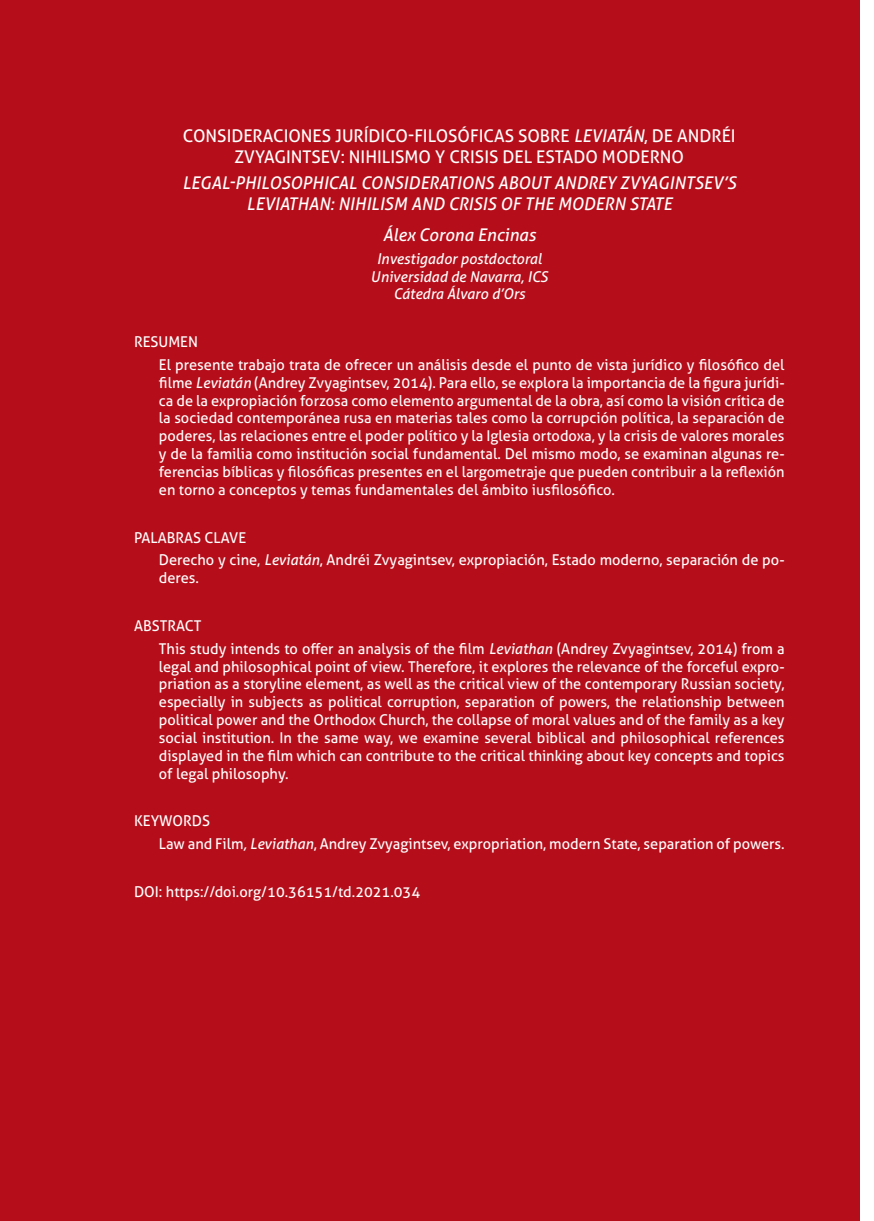
<style>
.page{position:relative;width:874px;height:1221px;background:#fff}
.page>*{position:absolute;margin:0;border:0;box-sizing:border-box;transform-origin:0 0}
.Resumen_título_españ{font:17.5px/21px "Aller";color:#fff;text-align:center}
.Resumen_título_inglé{font:italic 17.5px/21px "Aller";color:#fff;text-align:center}
.Resumen_autor{font:italic 17.5px "Aller";color:#fff}
.Resumen_texto{font:14.88px/17.8px "Aller";color:#fff;text-align:justify}
.Resumen_titular{font:14.88px "Aller";color:#fff}
.Resumen_cargo_con{font:italic 14.88px "Aller";color:#fff}
.s1{font-style:italic}
</style>
<div class="page">
<div style="left:0;top:0;width:858px;height:1220px;background:#b50e1a"></div>
<p class="Resumen_título_españ" style="left:183px;top:125px;width:554px">CONSIDERACIONES JURÍDICO-FILOSÓFICAS SOBRE <span class="s1">LEVIATÁN</span>, DE ANDRÉI<br>ZVYAGINTSEV: NIHILISMO Y CRISIS DEL ESTADO MODERNO</p>
<p class="Resumen_título_inglé" style="left:182px;top:172px;width:555px">LEGAL-PHILOSOPHICAL CONSIDERATIONS ABOUT ANDREY ZVYAGINTSEV’S<br>LEVIATHAN: NIHILISM AND CRISIS OF THE MODERN STATE</p>
<p class="Resumen_autor" style="left:382px;top:224px;width:155px">Álex Corona Encinas</p>
<p class="Resumen_cargo_con" style="left:376px;top:249px;width:166px">Investigador postdoctoral</p>
<p class="Resumen_cargo_con" style="left:370px;top:267px;width:179px">Universidad de Navarra, ICS</p>
<p class="Resumen_cargo_con" style="left:393px;top:285px;width:133px">Cátedra Álvaro d’Ors</p>
<p class="Resumen_titular" style="left:134px;top:333px;width:65px">RESUMEN</p>
<p class="Resumen_texto" style="left:159px;top:355px;width:627px">El presente trabajo trata de ofrecer un análisis desde el punto de vista jurídico y filosófico del filme <span class="s1">Leviatán</span> (Andrey Zvyagintsev, 2014). Para ello, se explora la importancia de la figura jurídi&shy;ca de la expropiación forzosa como elemento argumental de la obra, así como la visión crítica de la sociedad contemporánea rusa en materias tales como la corrupción política, la separación de poderes, las relaciones entre el poder político y la Iglesia ortodoxa, y la crisis de valores morales y de la familia como institución social fundamental. Del mismo modo, se examinan algunas re&shy;ferencias bíblicas y filosóficas presentes en el largometraje que pueden contribuir a la reflexión en torno a conceptos y temas fundamentales del ámbito iusfilosófico.</p>
<p class="Resumen_titular" style="left:134px;top:528px;width:114px">PALABRAS CLAVE</p>
<p class="Resumen_texto" style="left:159px;top:551px;width:627px">Derecho y cine, <span class="s1">Leviatán</span>, Andréi Zvyagintsev, expropiación, Estado moderno, separación de po&shy;deres.</p>
<p class="Resumen_titular" style="left:134px;top:616px;width:69px">ABSTRACT</p>
<p class="Resumen_texto" style="left:159px;top:639px;width:627px">This study intends to offer an analysis of the film <span class="s1">Leviathan</span> (Andrey Zvyagintsev, 2014) from a legal and philosophical point of view. Therefore, it explores the relevance of the forceful expro&shy;priation as a storyline element, as well as the critical view of the contemporary Russian society, especially in subjects as political corruption, separation of powers, the relationship between political power and the Orthodox Church, the collapse of moral values and of the family as a key social institution. In the same way, we examine several biblical and philosophical references displayed in the film which can contribute to the critical thinking about key concepts and topics of legal philosophy.</p>
<p class="Resumen_titular" style="left:134px;top:812px;width:77px">KEYWORDS</p>
<p class="Resumen_texto" style="left:159px;top:834px;width:627px">Law and Film<span class="s1">, Leviathan</span>, Andrey Zvyagintsev, expropriation, modern State, separation of powers.</p>
<p class="Resumen_titular" style="left:134px;top:882px;width:287px">DOI: https://doi.org/10.36151/td.2021.034</p>
</div>
